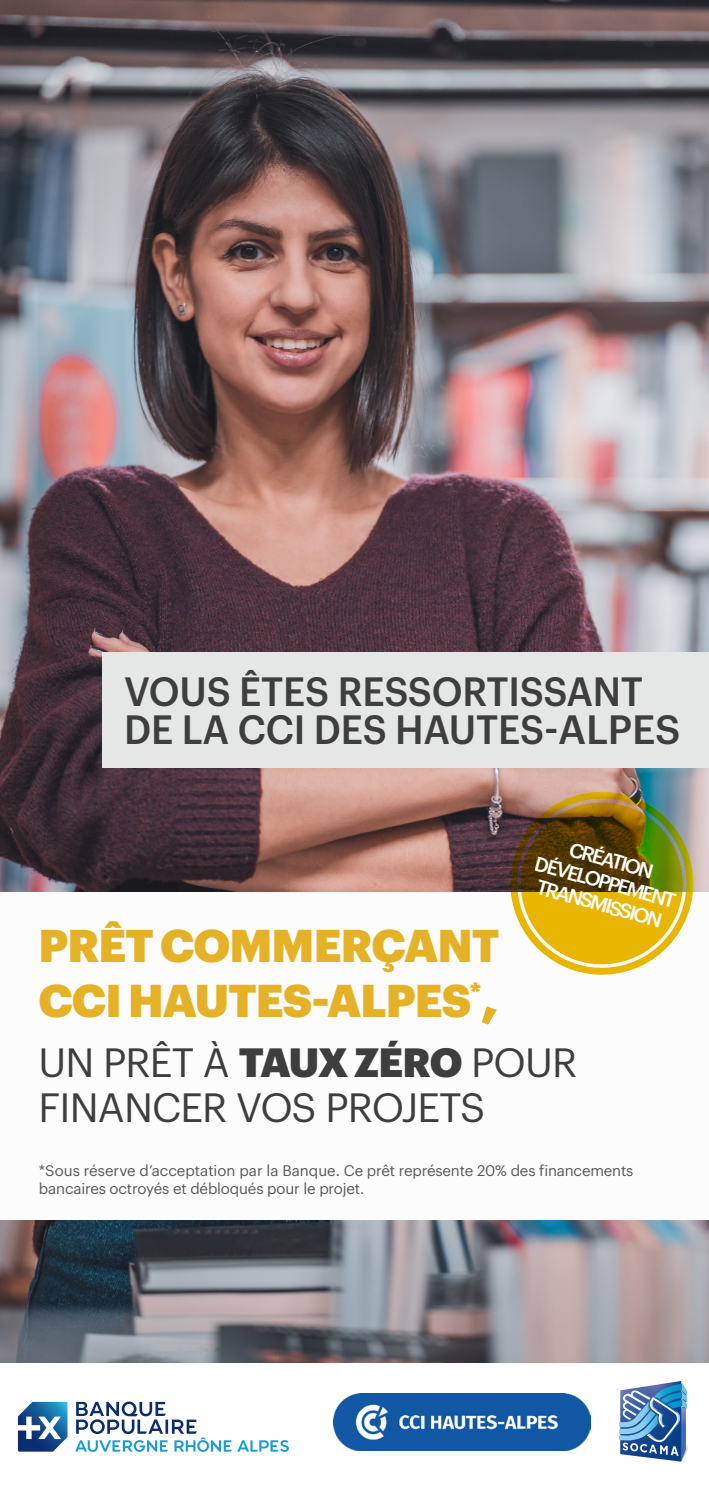
<style>
.page{position:relative;width:709px;height:1489px;background:#fff}
.page>*{position:absolute;margin:0;border:0;box-sizing:border-box;transform-origin:0 0}
.t1{font:700 60px "Graphik";color:#e5b227}
.t2{font:900 45px "Graphik";letter-spacing:-.02em;color:#e5b227}
.t3{font:500 40px/37.5px "Graphik";letter-spacing:-.005em;color:#3e3e3f;scale:.95 1}
.t4{font:40px/45px "Graphik";letter-spacing:-.02em;color:#3e3e3f}
.t5{font:500 20px/22.5px "Graphik";color:#fff;text-align:center}
.t6{font:15px/18px "Graphik";letter-spacing:-.01em;color:#57585a}
.s1{font-weight:900}
</style>
<div class="page">
<img style="left:0;top:0;width:709px;height:1362px">
<div style="left:103px;top:652px;width:606px;height:115px;background:#e5e6e6"></div>
<div style="left:0;top:891px;width:709px;height:328px;background:#fcfcfc"></div>
<img style="left:483px;top:767px;width:226px;height:125px">
<svg style="left:503px;top:784px;width:198px;height:191px;background:#a79041"></svg>
<svg style="left:619px;top:1381px;width:68px;height:80px"></svg>
<svg style="left:18px;top:1401px;width:49px;height:50px"></svg>
<svg style="left:75px;top:1401px;width:214px;height:50px"></svg>
<img style="left:333px;top:1393px;width:257px;height:57px">
<p class="t3" style="left:124px;top:669px;width:587px">VOUS ÊTES RESSORTISSANT<br>DE LA CCI DES HAUTES-ALPES</p>
<h3 class="t5" style="left:545px;top:828px;width:146px;rotate:16deg">CRÉATION<br>DÉVELOPPEMENT<br>TRANSMISSION</h3>
<p class="t2" style="left:38px;top:910px;width:463px">PRÊT COMMERÇANT</p>
<p class="t2" style="left:38px;top:965px;width:444px">CCI HAUTES-ALPES<sup>*</sup></p>
<p class="t1" style="left:481px;top:949px;width:20px">,</p>
<p class="t4" style="left:38px;top:1036px;width:540px">UN PRÊT À <span class="s1">TAUX ZÉRO</span> POUR<br>FINANCER VOS PROJETS</p>
<p class="t6" style="left:39px;top:1159px;width:596px">*Sous réserve d’acceptation par la Banque. Ce prêt représente 20% des financements bancaires octroyés et débloqués pour le projet.</p>
</div>
